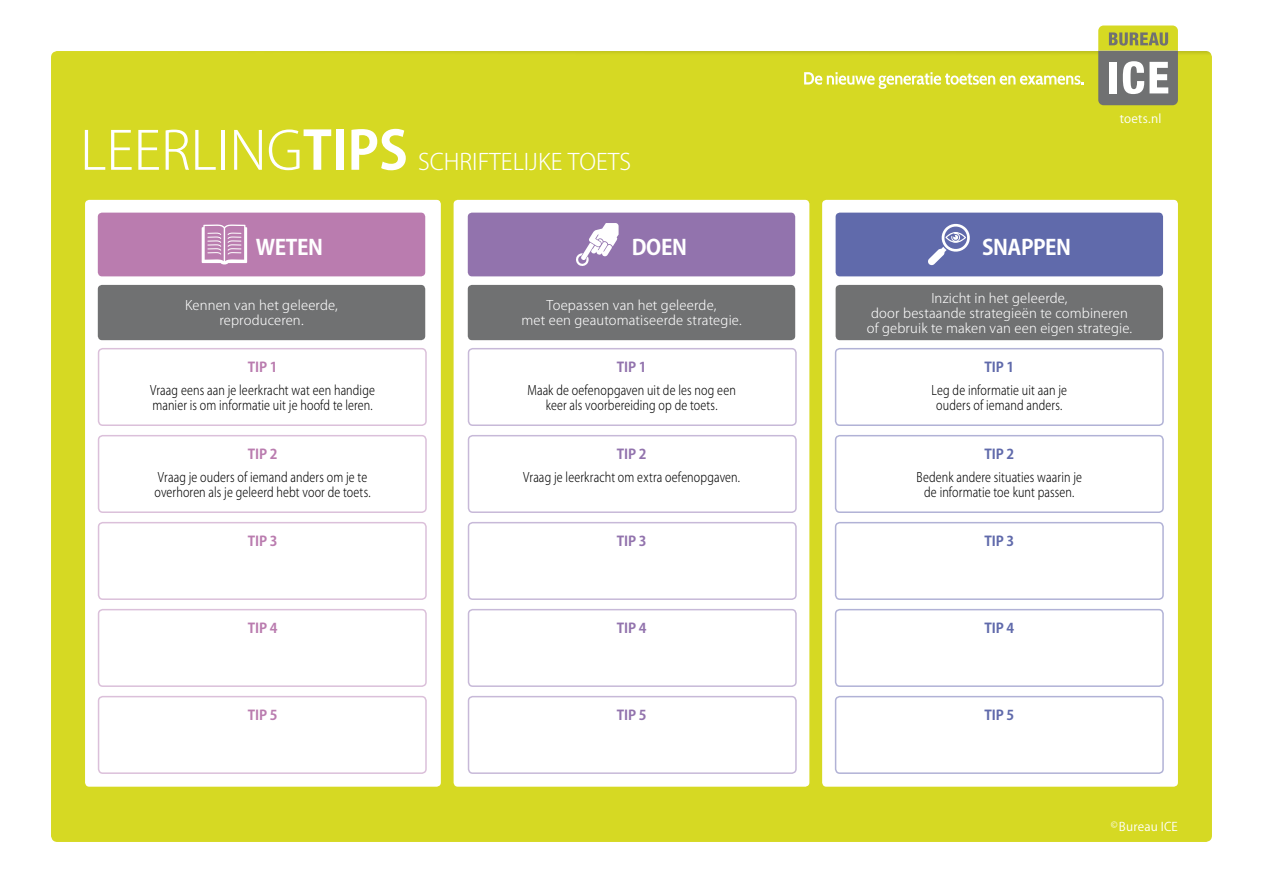
<style>
.page{position:relative;width:1263px;height:893px;background:#fff}
.page>*{position:absolute;margin:0;border:0;box-sizing:border-box;transform-origin:0 0}
.t1{font:300 52.5px "Koz Go Pro";color:#fff}
.t2{font:300 22.5px "Koz Go Pro";color:#fff}
.t3{font:700 21px "Koz Go Pro";letter-spacing:-.02em;color:#fff}
.t4{font:700 13.5px "Koz Go Pro";color:#9273ad}
.t5{font:700 13.5px "Koz Go Pro";color:#606aab}
.t6{font:700 13.5px "Koz Go Pro";color:#ba7caf}
.t7{font:300 13.2px/15px "Koz Go Pro";letter-spacing:.01em;color:#000;text-align:center;scale:.83 1}
.t8{font:300 13.2px/15px "Koz Go Pro";letter-spacing:.015em;color:#fff;text-align:center}
.t9{font:12px "Koz Go Pro";letter-spacing:.015em;color:#fff}
.s1{font-weight:700}
</style>
<div class="page">
<div style="left:51px;top:51px;width:1161px;height:791px;background:#d6d923;border-radius:6px"></div>
<img style="left:51px;top:51px;width:1161px;height:6px">
<div style="left:85px;top:200px;width:356px;height:587px;background:#fff;border-radius:4px"></div>
<div style="left:454px;top:200px;width:355px;height:587px;background:#fff;border-radius:4px"></div>
<div style="left:822px;top:200px;width:356px;height:587px;background:#fff;border-radius:4px"></div>
<div style="left:98px;top:213px;width:327px;height:63px;background:#ba7caf;border-radius:4px"></div>
<div style="left:468px;top:213px;width:327px;height:63px;background:#9273ad;border-radius:4px"></div>
<div style="left:836px;top:213px;width:327px;height:63px;background:#606aab;border-radius:4px"></div>
<svg style="left:1098px;top:26px;width:80px;height:79px"></svg>
<div style="left:98px;top:285px;width:327px;height:55px;background:#707172;border-radius:4px"></div>
<div style="left:468px;top:285px;width:327px;height:55px;background:#707172;border-radius:4px"></div>
<div style="left:836px;top:285px;width:327px;height:55px;background:#707172;border-radius:4px"></div>
<div style="left:98px;top:348px;width:329px;height:78px;border:2px solid #dbc0da;border-radius:4px"></div>
<div style="left:468px;top:348px;width:329px;height:78px;border:2px solid #c7b9d8;border-radius:4px"></div>
<div style="left:835px;top:348px;width:329px;height:78px;border:2px solid #b1b2d6;border-radius:4px"></div>
<div style="left:98px;top:435px;width:329px;height:78px;border:2px solid #dbc0da;border-radius:4px"></div>
<div style="left:468px;top:435px;width:329px;height:78px;border:2px solid #c7b9d8;border-radius:4px"></div>
<div style="left:835px;top:435px;width:329px;height:78px;border:2px solid #b1b2d6;border-radius:4px"></div>
<div style="left:98px;top:522px;width:329px;height:78px;border:2px solid #dbc0da;border-radius:4px"></div>
<div style="left:468px;top:522px;width:329px;height:78px;border:2px solid #c7b9d8;border-radius:4px"></div>
<div style="left:835px;top:522px;width:329px;height:78px;border:2px solid #b1b2d6;border-radius:4px"></div>
<div style="left:98px;top:609px;width:329px;height:78px;border:2px solid #dbc0da;border-radius:4px"></div>
<div style="left:468px;top:609px;width:329px;height:78px;border:2px solid #c7b9d8;border-radius:4px"></div>
<div style="left:835px;top:609px;width:329px;height:78px;border:2px solid #b1b2d6;border-radius:4px"></div>
<div style="left:98px;top:696px;width:329px;height:78px;border:2px solid #dbc0da;border-radius:4px"></div>
<div style="left:468px;top:696px;width:329px;height:78px;border:2px solid #c7b9d8;border-radius:4px"></div>
<div style="left:835px;top:696px;width:329px;height:78px;border:2px solid #b1b2d6;border-radius:4px"></div>
<svg style="left:804px;top:72px;width:279px;height:17px"></svg>
<svg style="left:202px;top:225px;width:45px;height:39px"></svg>
<svg style="left:576px;top:223px;width:43px;height:43px"></svg>
<svg style="left:928px;top:223px;width:42px;height:42px"></svg>
<h1 class="t1" style="left:80px;top:116px;width:329px">leerling<span class="s1">TIPS</span></h1>
<h2 class="t2" style="left:418px;top:147px;width:215px">sch riftelijke toets</h2>
<h3 class="t3" style="left:256px;top:233px;width:69px">WETEN</h3>
<h3 class="t3" style="left:632px;top:233px;width:57px">DOEN</h3>
<h3 class="t3" style="left:982px;top:234px;width:90px">SNAPPEN</h3>
<p class="t9" style="left:1120px;top:111px;width:43px">toets.nl</p>
<p class="t8" style="left:185px;top:298px;width:154px">Kennen van het geleerde, reproduceren.</p>
<p class="t8" style="left:521px;top:298px;width:222px">Toepassen van het geleerde,<br>met een geautomatiseerde strategie.</p>
<p class="t8" style="left:867px;top:291px;width:267px">I nzicht in het geleerde,<br>door bestaande strategieën te combineren of gebruik te maken van een eigen strategie.</p>
<p class="t6" style="left:248px;top:359px;width:31px">TIP 1</p>
<p class="t7" style="left:150px;top:383px;width:272px;text-align:left">Vraag eens aan je leerkracht wat een handige manier is om informatie uit je hoofd te leren.</p>
<p class="t6" style="left:248px;top:446px;width:31px">TIP 2</p>
<p class="t7" style="left:155px;top:470px;width:262px;text-align:left">Vraag je ouders of iemand anders om je te overhoren als je geleerd hebt voor de toets.</p>
<p class="t6" style="left:248px;top:533px;width:31px">TIP 3</p>
<p class="t4" style="left:617px;top:359px;width:31px">TIP 1</p>
<p class="t7" style="left:527px;top:383px;width:253px">Maak de oefenopgaven uit de les nog een keer als voorbereiding op de toets.</p>
<p class="t4" style="left:617px;top:446px;width:31px">TIP 2</p>
<p class="t7" style="left:523px;top:470px;width:263px">Vraag je leerkracht om extra oefenopgaven.</p>
<p class="t5" style="left:984px;top:359px;width:31px">TIP 1</p>
<p class="t7" style="left:931px;top:383px;width:165px">Leg de informatie uit aan je ouders of iemand anders.</p>
<p class="t5" style="left:984px;top:446px;width:31px">TIP 2</p>
<p class="t7" style="left:917px;top:470px;width:201px">Bedenk andere situaties waarin je de informatie toe kunt passen.</p>
<p class="t4" style="left:617px;top:533px;width:31px">TIP 3</p>
<p class="t5" style="left:984px;top:533px;width:31px">TIP 3</p>
<p class="t6" style="left:248px;top:620px;width:31px">TIP 4</p>
<p class="t4" style="left:617px;top:620px;width:31px">TIP 4</p>
<p class="t5" style="left:984px;top:620px;width:31px">TIP 4</p>
<p class="t6" style="left:248px;top:707px;width:31px">TIP 5</p>
<p class="t4" style="left:617px;top:707px;width:31px">TIP 5</p>
<p class="t5" style="left:984px;top:707px;width:31px">TIP 5</p>
<p class="t9" style="left:1111px;top:819px;width:68px"><sup>©</sup>Bureau ICE</p>
</div>
